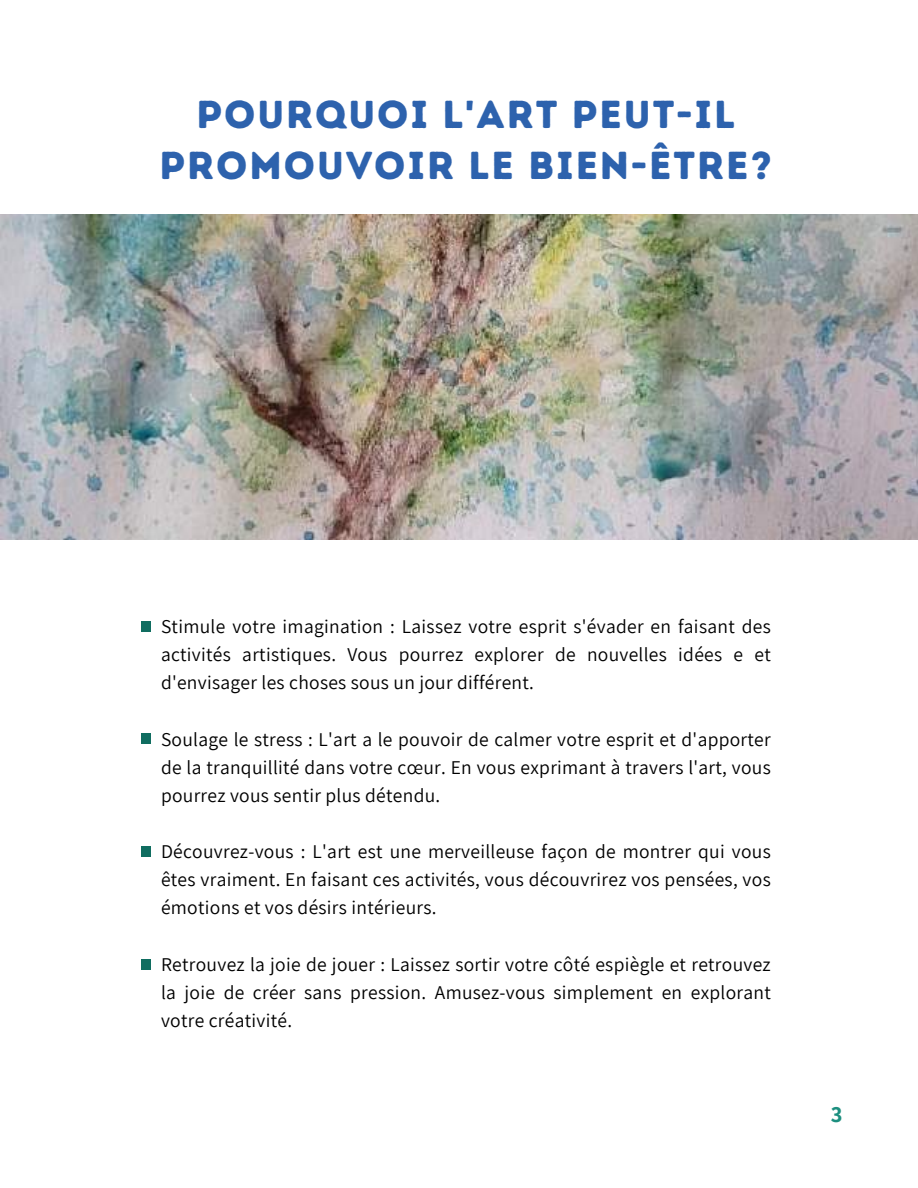
<style>
.page{position:relative;width:918px;height:1188px;background:#fff}
.page>*{position:absolute;margin:0;border:0;box-sizing:border-box;transform-origin:0 0}
.t1{font:39px/50.7px "Intro Rust Base";letter-spacing:.05em;color:#2d62ad;text-align:center}
.t2{font:700 22.5px "Assistant";color:#1c8f7f}
.t3{font:19.5px/28.2px "Assistant";letter-spacing:.015em;color:#000;text-align:justify}
</style>
<div class="page">
<img style="left:0;top:215px;width:918px;height:325px">
<div style="left:141px;top:621px;width:10px;height:11px;background:#106d60"></div>
<div style="left:141px;top:733px;width:10px;height:11px;background:#106d60"></div>
<div style="left:141px;top:846px;width:10px;height:11px;background:#106d60"></div>
<div style="left:141px;top:960px;width:10px;height:10px;background:#106d60"></div>
<h1 class="t1" style="left:160px;top:89px;width:614px">POURQUOI L'ART PEUT-IL<br>PROMOUVOIR LE BIEN-ÊTRE?</h1>
<p class="t3" style="left:161px;top:612px;width:611px">Stimule votre imagination : Laissez votre esprit s'évader en faisant des activités artistiques. Vous pourrez explorer de nouvelles idées e et d'envisager les choses sous un jour différent.</p>
<p class="t3" style="left:161px;top:724px;width:611px">Soulage le stress : L'art a le pouvoir de calmer votre esprit et d'apporter de la tranquillité dans votre cœur. En vous exprimant à travers l'art, vous pourrez vous sentir plus détendu.</p>
<p class="t3" style="left:161px;top:837px;width:611px">Découvrez-vous : L'art est une merveilleuse façon de montrer qui vous êtes vraiment. En faisant ces activités, vous découvrirez vos pensées, vos émotions et vos désirs intérieurs.</p>
<p class="t3" style="left:161px;top:949px;width:611px">Retrouvez la joie de jouer : Laissez sortir votre côté espiègle et retrouvez la joie de créer sans pression. Amusez-vous simplement en explorant votre créativité.</p>
<p class="t2" style="left:831px;top:1099px;width:13px">3</p>
</div>
